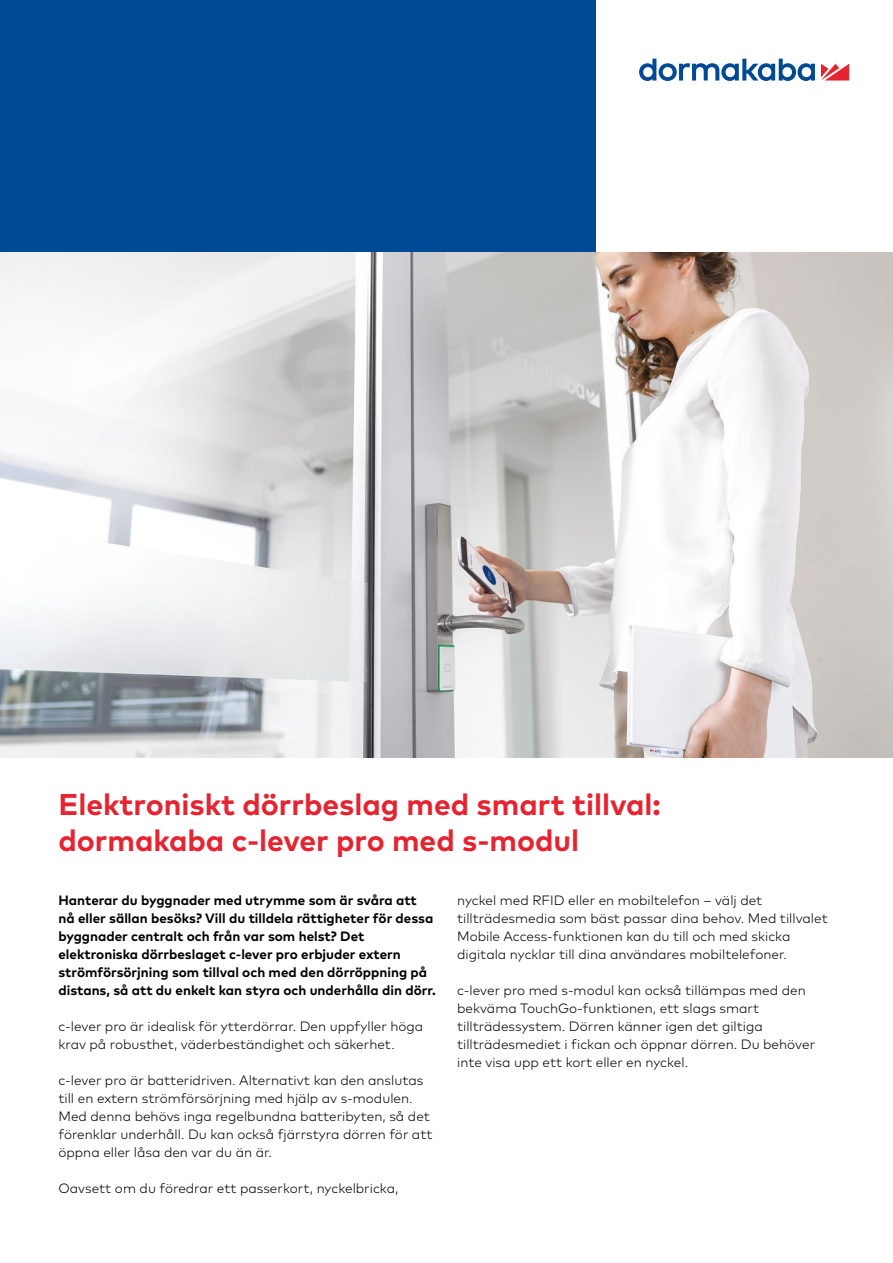
<style>
.page{position:relative;width:893px;height:1263px;background:#fff}
.page>*{position:absolute;margin:0;border:0;box-sizing:border-box;transform-origin:0 0}
.t1{font:700 30px/36px "Mark Pro";color:#e62330}
.t2{font:300 13.5px/18px "Mark Pro";color:#000}
.t3{font:700 13.5px/18px "Mark Pro";color:#000}
</style>
<div class="page">
<div style="left:0;top:0;width:595px;height:253px;background:#004994"></div>
<svg style="left:821px;top:64px;width:28px;height:17px"></svg>
<svg style="left:639px;top:59px;width:176px;height:22px"></svg>
<img style="left:0;top:253px;width:893px;height:505px">
<h1 class="t1" style="left:58px;top:783px;width:604px">Elektroniskt dörrbeslag med smart tillval: dormakaba c-lever pro med s-modul</h1>
<p class="t3" style="left:58px;top:890px;width:379px">Hanterar du byggnader med utrymme som är svåra att nå eller sällan besöks? Vill du tilldela rättigheter för dessa byggnader centralt och från var som helst? Det elektroniska dörrbeslaget c-lever pro erbjuder extern strömförsörjning som tillval och med den dörröppning på distans, så att du enkelt kan styra och underhålla din dörr.</p>
<p class="t2" style="left:58px;top:1016px;width:366px">c-lever pro är idealisk för ytterdörrar. Den uppfyller höga krav på robusthet, väderbeständighet och säkerhet.</p>
<p class="t2" style="left:58px;top:1070px;width:375px">c-lever pro är batteridriven. Alternativt kan den anslutas till en extern strömförsörjning med hjälp av s-modulen.<br>Med denna behövs inga regelbundna batteribyten, så det förenklar underhåll. Du kan också fjärrstyra dörren för att öppna eller låsa den var du än är.</p>
<p class="t2" style="left:58px;top:1178px;width:341px">Oavsett om du föredrar ett passerkort, nyckelbricka,</p>
<p class="t2" style="left:457px;top:890px;width:372px">nyckel med RFID eller en mobiltelefon – välj det tillträdesmedia som bäst passar dina behov. Med tillvalet Mobile Access-funktionen kan du till och med skicka digitala nycklar till dina användares mobiltelefoner.</p>
<p class="t2" style="left:457px;top:980px;width:360px">c-lever pro med s-modul kan också tillämpas med den bekväma TouchGo-funktionen, ett slags smart tillträdessystem. Dörren känner igen det giltiga tillträdesmediet i fickan och öppnar dörren. Du behöver inte visa upp ett kort eller en nyckel.</p>
</div>
